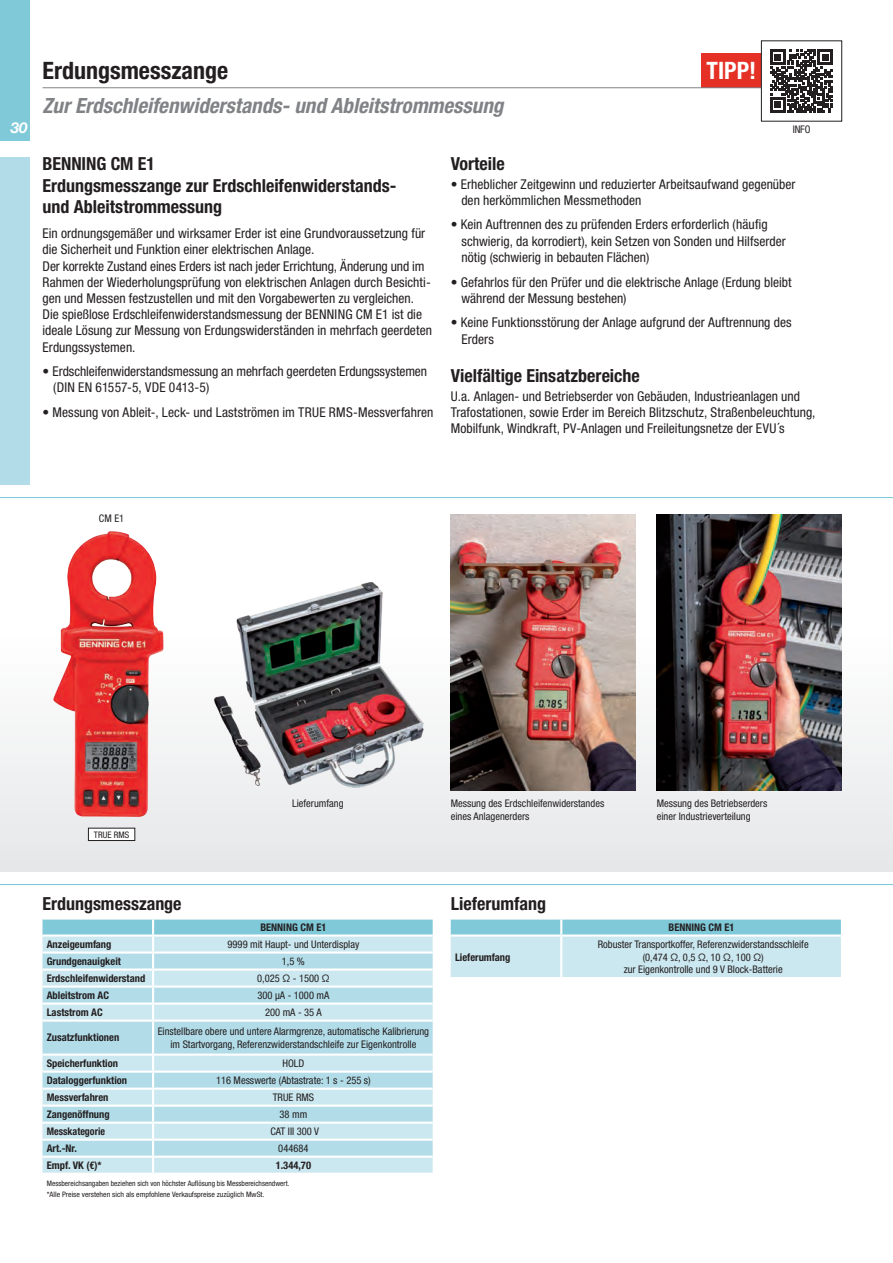
<style>
.page{position:relative;width:893px;height:1263px;background:#fff}
.page>*{position:absolute;margin:0;border:0;box-sizing:border-box;transform-origin:0 0}
.t1{font:700 condensed 24px "Helvetica Neue LT Pro";color:#231f20}
.t2{font:700 condensed 24px "Helvetica Neue LT Pro";color:#fff}
.t3{font:italic 700 condensed 21px "Helvetica Neue LT Pro";color:#808285}
.t4{font:700 condensed 18px/21.6px "Helvetica Neue LT Pro";color:#231f20}
.t5{font:italic 700 15px "Helvetica Neue LT Pro";color:#fff}
.t6{font:condensed 13.5px/16.2px "Helvetica Neue LT Pro";color:#231f20}
.t7{font:condensed 10.5px/12.6px "Helvetica Neue LT Pro";color:#231f20}
.t8{font:700 condensed 10.5px "Helvetica Neue LT Pro";color:#231f20}
.t9{font:700 condensed 10.5px "Helvetica Neue LT Pro";color:#231f20;scale:.95 1}
.t10{font:condensed 9px "Helvetica Neue LT Pro";color:#231f20}
.t11{font:condensed 7.5px/11.1px "Helvetica Neue LT Pro";color:#231f20}
</style>
<div class="page">
<div style="left:0;top:510px;width:893px;height:362px;background:linear-gradient(to bottom,#fff,#e5e6e8)"></div>
<div style="left:0;top:157px;width:30px;height:328px;background:#b2dce8"></div>
<hr style="left:0;top:884px;width:893px;height:1px;background:#7fc9d9">
<div style="left:0;top:0;width:30px;height:140px;background:#7fc9d9"></div>
<div style="left:702px;top:53px;width:59px;height:34px;background:#e53025"></div>
<hr style="left:43px;top:87px;width:799px;height:1px;background:#808285">
<hr style="left:0;top:497px;width:893px;height:1px;background:#7fc9d9">
<img style="left:180px;top:582px;width:243px;height:205px">
<img style="left:53px;top:531px;width:111px;height:286px">
<div style="left:88px;top:828px;width:47px;height:12px;background:#fff"></div>
<div style="left:88px;top:828px;width:47px;height:13px;border:1px solid #231f20"></div>
<div style="left:43px;top:1158px;width:390px;height:14px;background:#cbe7ef"></div>
<svg style="left:43px;top:1022px;width:390px;height:133px;background:#bbe0ea"></svg>
<svg style="left:43px;top:919px;width:390px;height:100px;background:#bee1eb"></svg>
<hr style="left:152px;top:1022px;width:2px;height:31px;background:#fff">
<hr style="left:43px;top:1053px;width:110px;height:3px;background:#fff">
<hr style="left:153px;top:1053px;width:280px;height:3px;background:#fff">
<hr style="left:43px;top:1070px;width:110px;height:3px;background:#fff">
<hr style="left:153px;top:1070px;width:280px;height:3px;background:#fff">
<hr style="left:43px;top:1087px;width:110px;height:3px;background:#fff">
<hr style="left:153px;top:1087px;width:280px;height:3px;background:#fff">
<hr style="left:43px;top:1104px;width:110px;height:3px;background:#fff">
<hr style="left:153px;top:1104px;width:280px;height:3px;background:#fff">
<hr style="left:43px;top:1121px;width:110px;height:3px;background:#fff">
<hr style="left:153px;top:1121px;width:280px;height:3px;background:#fff">
<hr style="left:43px;top:1138px;width:110px;height:3px;background:#fff">
<hr style="left:153px;top:1138px;width:280px;height:3px;background:#fff">
<svg style="left:152px;top:1056px;width:2px;height:116px"></svg>
<svg style="left:451px;top:919px;width:390px;height:59px;background:#bbe1ea"></svg>
<img style="left:451px;top:514px;width:185px;height:277px">
<img style="left:657px;top:514px;width:185px;height:276px">
<div style="left:761px;top:41px;width:81px;height:80px;background:#fff"></div>
<div style="left:761px;top:41px;width:81px;height:80px;border:1px solid #231f20"></div>
<svg style="left:770px;top:50px;width:63px;height:62px"></svg>
<p class="t5" style="left:11px;top:118px;width:18px">30</p>
<h1 class="t1" style="left:43px;top:56px;width:187px">Erdungsmesszange</h1>
<h1 class="t2" style="left:706px;top:56px;width:51px">TIPP!</h1>
<h2 class="t3" style="left:43px;top:92px;width:462px">Zur Erdschleifenwiderstands- und Ableitstrommessung</h2>
<p class="t7" style="left:793px;top:123px;width:19px">INFO</p>
<h3 class="t4" style="left:43px;top:153px;width:355px">BENNING CM E1<br>Erdungsmesszange zur Erdschleifenwiderstands&shy;und Ableitstrommessung</h3>
<p class="t6" style="left:43px;top:225px;width:391px">Ein ordnungsgemäßer und wirksamer Erder ist eine Grundvoraussetzung für die Sicherheit und Funktion einer elektrischen Anlage.<br>Der korrekte Zustand eines Erders ist nach jeder Errichtung, Änderung und im Rahmen der Wiederholungsprüfung von elektrischen Anlagen durch Besichti&shy;gen und Messen festzustellen und mit den Vorgabewerten zu vergleichen.<br>Die spießlose Erdschleifenwiderstandsmessung der BENNING CM E1 ist die ideale Lösung zur Messung von Erdungswiderständen in mehrfach geerdeten Erdungssystemen.</p>
<p class="t6" style="left:53px;top:363px;width:375px;text-indent:-11px">• Erdschleifenwiderstandsmessung an mehrfach geerdeten Erdungssystemen (DIN EN 61557-5, VDE 0413-5)</p>
<p class="t6" style="left:43px;top:404px;width:392px">• Messung von Ableit-, Leck- und Lastströmen im TRUE RMS-Messverfahren</p>
<h3 class="t4" style="left:451px;top:153px;width:56px">Vorteile</h3>
<p class="t6" style="left:461px;top:176px;width:336px;text-indent:-11px">• Erheblicher Zeitgewinn und reduzierter Arbeitsaufwand gegenüber den herkömmlichen Messmethoden</p>
<p class="t6" style="left:461px;top:216px;width:326px;text-indent:-11px">• Kein Auftrennen des zu prüfenden Erders erforderlich (häufig schwierig, da korrodiert), kein Setzen von Sonden und Hilfserder nötig (schwierig in bebauten Flächen)</p>
<p class="t6" style="left:461px;top:274px;width:332px;text-indent:-11px">• Gefahrlos für den Prüfer und die elektrische Anlage (Erdung bleibt während der Messung bestehen)</p>
<p class="t6" style="left:461px;top:314px;width:332px;text-indent:-11px">• Keine Funktionsstörung der Anlage aufgrund der Auftrennung des<br>Erders</p>
<h3 class="t4" style="left:451px;top:365px;width:191px">Vielfältige Einsatzbereiche</h3>
<p class="t6" style="left:451px;top:388px;width:366px">U.a. Anlagen- und Betriebserder von Gebäuden, Industrieanlagen und<br>Trafostationen, sowie Erder im Bereich Blitzschutz, Straßenbeleuchtung,<br>Mobilfunk, Windkraft, PV-Anlagen und Freileitungsnetze der EVU´s</p>
<p class="t7" style="left:99px;top:512px;width:27px">CM E1</p>
<p class="t10" style="left:94px;top:829px;width:37px">TRUE RMS</p>
<h3 class="t4" style="left:43px;top:893px;width:141px">Erdungsmesszange</h3>
<p class="t7" style="left:292px;top:797px;width:53px">Lieferumfang</p>
<p class="t7" style="left:451px;top:797px;width:155px">Messung des Erdschleifenwiderstandes eines Anlagenerders</p>
<p class="t7" style="left:657px;top:797px;width:112px">Messung des Betriebserders einer Industrieverteilung</p>
<p class="t8" style="left:260px;top:921px;width:68px">BENNING CM E1</p>
<h3 class="t4" style="left:451px;top:893px;width:97px">Lieferumfang</h3>
<p class="t8" style="left:669px;top:921px;width:68px">BENNING CM E1</p>
<p class="t8" style="left:47px;top:938px;width:66px">Anzeigeumfang</p>
<p class="t7" style="left:228px;top:938px;width:133px">9999 mit Haupt- und Unterdisplay</p>
<p class="t8" style="left:47px;top:955px;width:76px">Grundgenauigkeit</p>
<p class="t7" style="left:282px;top:955px;width:25px">1,5 %</p>
<p class="t8" style="left:47px;top:972px;width:100px">Erdschleifenwiderstand</p>
<p class="t7" style="left:257px;top:972px;width:74px">0,025 Ω - 1500 Ω</p>
<p class="t8" style="left:47px;top:989px;width:64px">Ableitstrom AC</p>
<p class="t7" style="left:257px;top:989px;width:73px">300 µA - 1000 mA</p>
<p class="t8" style="left:47px;top:1006px;width:57px">Laststrom AC</p>
<p class="t7" style="left:265px;top:1006px;width:58px">200 mA - 35 A</p>
<p class="t8" style="left:47px;top:1031px;width:74px">Zusatzfunktionen</p>
<p class="t7" style="left:158px;top:1025px;width:273px;text-align:center">Einstellbare obere und untere Alarmgrenze, automatische Kalibrierung im Startvorgang, Referenzwiderstandschleife zur Eigenkontrolle</p>
<p class="t8" style="left:47px;top:1057px;width:73px">Speicherfunktion</p>
<p class="t7" style="left:282px;top:1057px;width:23px">HOLD</p>
<p class="t8" style="left:47px;top:1074px;width:82px">Dataloggerfunktion</p>
<p class="t7" style="left:216px;top:1074px;width:156px">116 Messwerte (Abtastrate: 1 s - 255 s)</p>
<p class="t8" style="left:47px;top:1091px;width:63px">Messverfahren</p>
<p class="t7" style="left:273px;top:1091px;width:43px">TRUE RMS</p>
<p class="t8" style="left:47px;top:1108px;width:64px">Zangenöffnung</p>
<p class="t7" style="left:279px;top:1108px;width:29px">38 mm</p>
<p class="t9" style="left:47px;top:1125px;width:63px">Messkategorie</p>
<p class="t7" style="left:270px;top:1125px;width:50px">CAT III 300 V</p>
<p class="t8" style="left:47px;top:1142px;width:32px">Art.-Nr.</p>
<p class="t7" style="left:278px;top:1142px;width:32px">044684</p>
<p class="t8" style="left:47px;top:1159px;width:56px">Empf. VK (€)*</p>
<p class="t8" style="left:276px;top:1159px;width:37px">1.344,70</p>
<p class="t11" style="left:47px;top:1177px;width:244px">Messbereichsangaben beziehen sich von höchster Auflösung bis Messbereichsendwert. *Alle Preise verstehen sich als empfohlene Verkaufspreise zuzüglich MwSt.</p>
<p class="t8" style="left:455px;top:950px;width:57px">Lieferumfang</p>
<p class="t7" style="left:598px;top:938px;width:212px;text-align:center">Robuster Transportkoffer, Referenzwiderstandsschleife (0,474 Ω, 0,5 Ω, 10 Ω, 100 Ω)<br>zur Eigenkontrolle und 9 V Block-Batterie</p>
</div>
